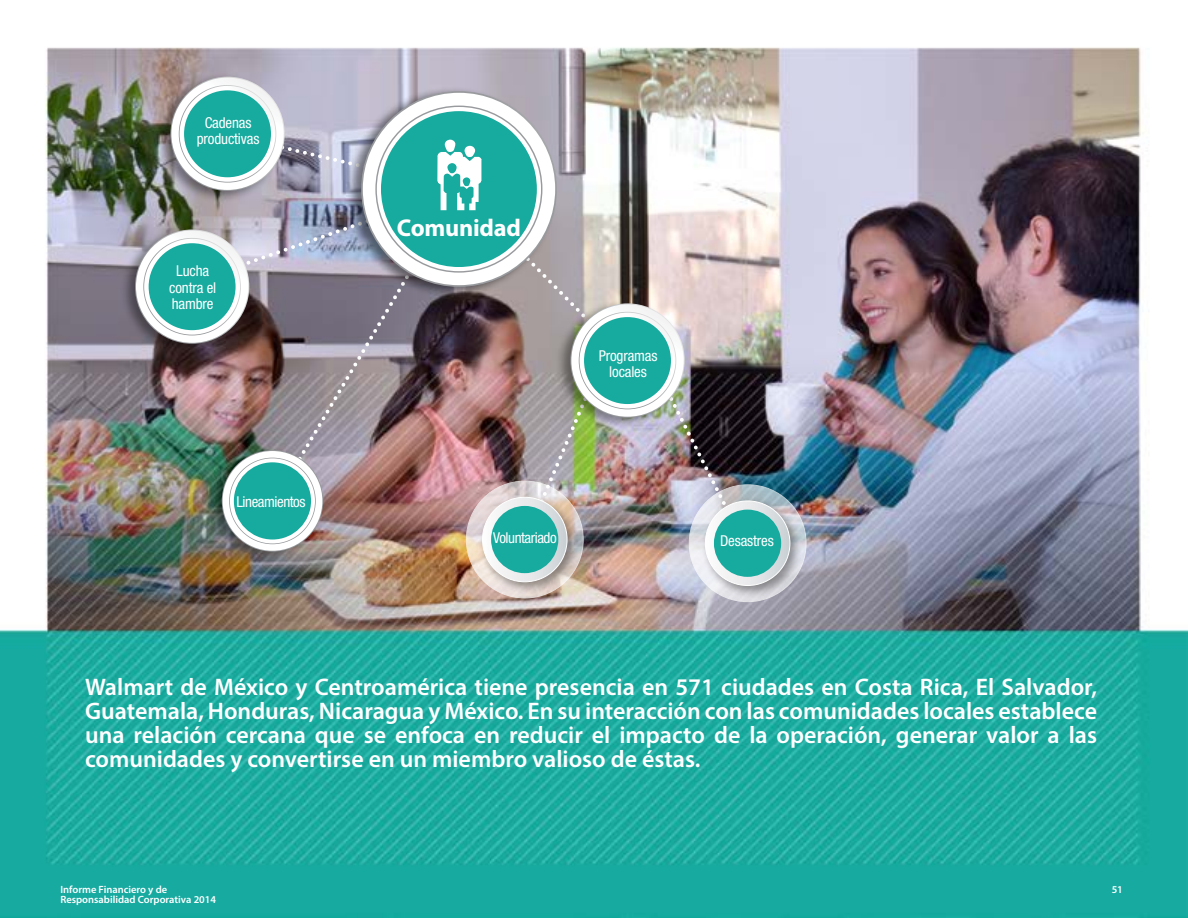
<style>
.page{position:relative;width:1188px;height:918px;background:#fff}
.page>*{position:absolute;margin:0;border:0;box-sizing:border-box;transform-origin:0 0}
.t1{font:700 24.3px "Myriad Pro";letter-spacing:-.01em;color:#fff}
.t2{font:600 24px/24px "Myriad Pro";color:#fff;text-align:justify}
.t3{font:condensed 15px/16.5px "Helvetica Neue LT Std";letter-spacing:-.01em;color:#fff;text-align:center}
.t4{font:condensed 15px "Helvetica Neue LT Std";letter-spacing:-.03em;color:#fff}
.t5{font:600 10.5px/9.6px "Myriad Pro";color:#fff}
</style>
<div class="page">
<img style="left:0;top:47px;width:1188px;height:871px">
<div style="left:207px;top:446px;width:117px;height:117px;background:#000;opacity:.4"></div>
<svg style="left:223px;top:451px;width:99px;height:100px"></svg>
<div style="left:156px;top:72px;width:130px;height:131px;background:#000;opacity:.4"></div>
<svg style="left:171px;top:78px;width:113px;height:112px"></svg>
<svg style="left:180px;top:86px;width:95px;height:96px"></svg>
<div style="left:184px;top:90px;width:87px;height:87px;background:#17aa9e;border-radius:50%"></div>
<div style="left:120px;top:225px;width:131px;height:131px;background:#000;opacity:.4"></div>
<svg style="left:136px;top:230px;width:112px;height:113px"></svg>
<svg style="left:144px;top:239px;width:96px;height:96px"></svg>
<div style="left:149px;top:243px;width:87px;height:87px;background:#17aa9e;border-radius:50%"></div>
<div style="left:345px;top:86px;width:212px;height:212px;background:#000;opacity:.5"></div>
<svg style="left:363px;top:93px;width:192px;height:192px"></svg>
<div style="left:381px;top:111px;width:156px;height:156px;background:#17aa9e;border-radius:78px"></div>
<img style="left:189px;top:132px;width:554px;height:408px">
<div style="left:464px;top:479px;width:134px;height:133px;background:#000;opacity:.3"></div>
<svg style="left:466px;top:481px;width:117px;height:117px;background:#e0d6d3"></svg>
<div style="left:479px;top:494px;width:100px;height:100px;background:#000;opacity:.4"></div>
<svg style="left:483px;top:497px;width:84px;height:85px"></svg>
<div style="left:491px;top:506px;width:67px;height:67px;background:#17aa9e;border-radius:50%"></div>
<div style="left:687px;top:483px;width:133px;height:133px;background:#000;opacity:.3"></div>
<svg style="left:689px;top:485px;width:117px;height:117px"></svg>
<div style="left:702px;top:497px;width:100px;height:101px;background:#000;opacity:.4"></div>
<svg style="left:705px;top:501px;width:85px;height:84px"></svg>
<div style="left:714px;top:510px;width:67px;height:67px;background:#17aa9e;border-radius:50%"></div>
<p class="t3" style="left:197px;top:114px;width:64px">Cadenas productivas</p>
<p class="t3" style="left:169px;top:263px;width:49px">Lucha contra el hambre</p>
<p class="t4" style="left:236px;top:493px;width:71px">Lineamientos</p>
<p class="t1" style="left:397px;top:212px;width:126px">Comunidad</p>
<p class="t3" style="left:599px;top:347px;width:60px">Programas locales</p>
<p class="t4" style="left:493px;top:529px;width:65px">Voluntariado</p>
<p class="t3" style="left:720px;top:533px;width:55px">Desastres</p>
<p class="t2" style="left:85px;top:674px;width:1014px">Walmart de México y Centroamérica tiene presencia en 571 ciudades en Costa Rica, El Salvador, Guatemala, Honduras, Nicaragua y México. En su interacción con las comunidades locales establece una relación cercana que se enfoca en reducir el impacto de la operación, generar valor a las comunidades y convertirse en un miembro valioso de éstas.</p>
<p class="t5" style="left:60px;top:885px;width:157px">Informe Financiero y de<br>Responsabilidad Corporativa 2014</p>
<p class="t5" style="left:1112px;top:885px;width:13px">51</p>
</div>
